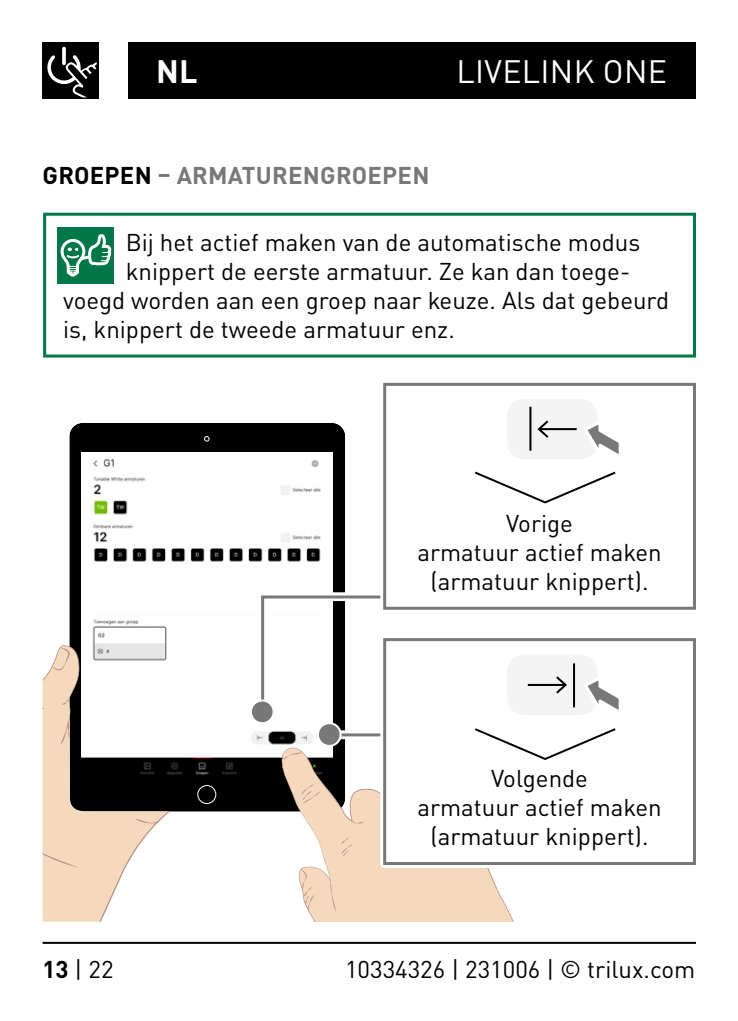
<style>
.page{position:relative;width:738px;height:1021px;background:#fff}
.page>*{position:absolute;margin:0;border:0;box-sizing:border-box;transform-origin:0 0}
.t1{font:32px "DIN Pro";letter-spacing:.01em;color:#fff}
.t2{font:700 32px "DIN Pro";color:#fff}
.t3{font:24px/28.8px "DIN Pro";color:#000;text-align:center}
.t4{font:700 24px "DIN Pro";letter-spacing:.01em;color:#787878}
.s1{color:#000}
.s2{font-weight:700}
</style>
<div class="page">
<div style="left:128px;top:43px;width:566px;height:56px;background:#000"></div>
<hr style="left:43px;top:941px;width:652px;height:2px;background:#000">
<div style="left:43px;top:43px;width:56px;height:56px;background:#000"></div>
<svg style="left:47px;top:47px;width:50px;height:50px"></svg>
<div style="left:69px;top:423px;width:276px;height:389px;background:#000"></div>
<div style="left:197px;top:785px;width:19px;height:18px;border:1px solid #fff;border-radius:50%"></div>
<svg style="left:204px;top:436px;width:5px;height:5px"></svg>
<svg style="left:43px;top:644px;width:137px;height:277px;fill:#f4d9be"></svg>
<div style="left:43px;top:825px;width:36px;height:42px;background:#f4d9be"></div>
<svg style="left:43px;top:690px;width:2px;height:19px"></svg>
<svg style="left:60px;top:720px;width:10px;height:25px"></svg>
<svg style="left:52px;top:647px;width:18px;height:24px"></svg>
<svg style="left:62px;top:699px;width:7px;height:6px"></svg>
<svg style="left:135px;top:818px;width:25px;height:6px"></svg>
<img style="left:81px;top:453px;width:251px;height:325px">
<svg style="left:275px;top:742px;width:70px;height:70px"></svg>
<svg style="left:281px;top:747px;width:233px;height:174px;fill:#f4d9be"></svg>
<svg style="left:282px;top:750px;width:19px;height:9px"></svg>
<svg style="left:301px;top:784px;width:19px;height:19px"></svg>
<svg style="left:301px;top:869px;width:13px;height:41px"></svg>
<svg style="left:341px;top:837px;width:11px;height:19px"></svg>
<svg style="left:352px;top:821px;width:11px;height:2px"></svg>
<svg style="left:330px;top:881px;width:6px;height:31px"></svg>
<div style="left:43px;top:213px;width:652px;height:144px;border:3px solid #007749"></div>
<div style="left:57px;top:227px;width:57px;height:57px;background:#007749"></div>
<svg style="left:58px;top:212px;width:56px;height:65px"></svg>
<svg style="left:340px;top:730px;width:40px;height:10px"></svg>
<hr style="left:327px;top:733px;width:243px;height:3px;background:#787878">
<div style="left:317px;top:723px;width:23px;height:23px;background:#787878;border-radius:50%"></div>
<div style="left:316px;top:722px;width:25px;height:25px;border:2px solid #fff;border-radius:50%"></div>
<div style="left:380px;top:634px;width:318px;height:234px;background:#fff"></div>
<div style="left:383px;top:638px;width:312px;height:227px;border:3px solid #787878"></div>
<div style="left:506px;top:655px;width:91px;height:60px;background:#f4f4f4;border-radius:17px"></div>
<hr style="left:572px;top:663px;width:2px;height:44px;background:#000">
<svg style="left:475px;top:673px;width:144px;height:87px"></svg>
<div style="left:258px;top:591px;width:175px;height:126px;background:#fff"></div>
<svg style="left:261px;top:595px;width:172px;height:121px"></svg>
<div style="left:251px;top:700px;width:22px;height:23px;background:#787878;border-radius:50%"></div>
<div style="left:250px;top:699px;width:24px;height:25px;border:2px solid #fff;border-radius:50%"></div>
<div style="left:380px;top:379px;width:318px;height:234px;background:#fff"></div>
<div style="left:383px;top:383px;width:312px;height:226px;border:3px solid #787878"></div>
<div style="left:506px;top:399px;width:91px;height:60px;background:#f4f4f4;border-radius:17px"></div>
<hr style="left:529px;top:407px;width:2px;height:43px;background:#000">
<svg style="left:474px;top:417px;width:145px;height:87px"></svg>
<h1 class="t2" style="left:156px;top:47px;width:43px">NL</h1>
<h1 class="t1" style="left:456px;top:47px;width:212px">LIVELINK ONE</h1>
<p class="t4" style="left:43px;top:157px;width:388px"><span class="s1">GROEPEN</span> – ARMATURENGROEPEN</p>
<p class="t3" style="left:126px;top:226px;width:515px">Bij het actief maken van de automatische modus</p>
<p class="t3" style="left:126px;top:255px;width:505px">knippert de eerste armatuur. Ze kan dan toege-</p>
<p class="t3" style="left:63px;top:284px;width:607px">voegd worden aan een groep naar keuze. Als dat gebeurd</p>
<p class="t3" style="left:63px;top:313px;width:393px">is, knippert de tweede armatuur enz.</p>
<p class="t3" style="left:417px;top:507px;width:246px">Vorige<br>armatuur actief maken (armatuur knippert).</p>
<p class="t3" style="left:417px;top:762px;width:246px">Volgende<br>armatuur actief maken (armatuur knippert).</p>
<p class="t3" style="left:43px;top:953px;width:72px"><span class="s2">13</span> | 22</p>
<p class="t3" style="left:345px;top:953px;width:351px">10334326 | 231006 | © trilux.com</p>
</div>
